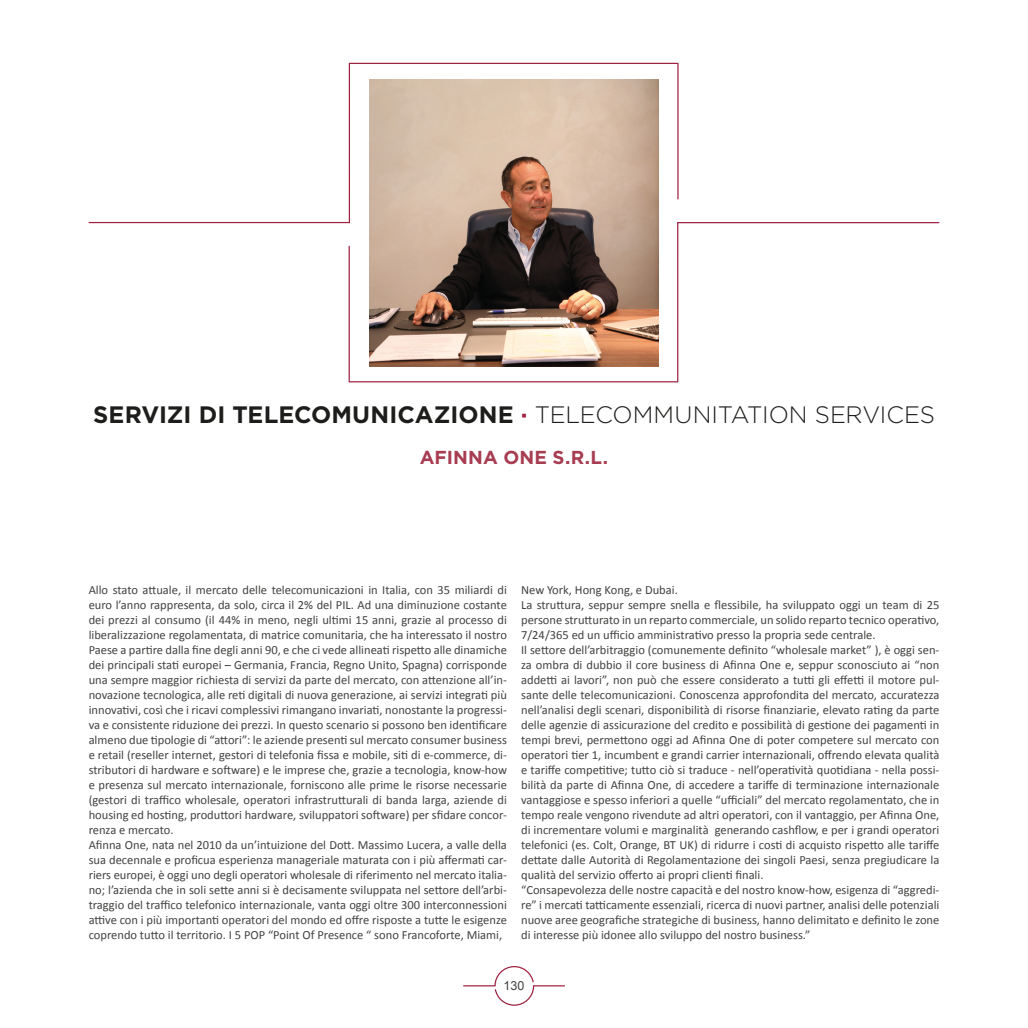
<style>
.page{position:relative;width:1028px;height:1028px;background:#fff}
.page>*{position:absolute;margin:0;border:0;box-sizing:border-box;transform-origin:0 0}
.t1{font:700 23.75px "Gotham";color:#1d1d1b}
.t2{font:700 18.75px "Gotham";letter-spacing:.005em;color:#a83d51}
.t3{font:12.5px/15px "Calibri";color:#424241;text-align:justify}
.t4{font:12.5px "Arial";color:#424241}
.s1{color:#9f2442}
.s2{font-weight:300}
</style>
<div class="page">
<hr style="left:463px;top:985px;width:32px;height:1px;background:#9f2442">
<hr style="left:533px;top:985px;width:32px;height:1px;background:#9f2442">
<svg style="left:494px;top:966px;width:41px;height:40px"></svg>
<hr style="left:89px;top:222px;width:260px;height:1px;background:#9f2442">
<svg style="left:348px;top:62px;width:331px;height:156px"></svg>
<hr style="left:677px;top:222px;width:262px;height:1px;background:#9f2442">
<svg style="left:348px;top:218px;width:331px;height:165px"></svg>
<img style="left:369px;top:80px;width:289px;height:287px">
<p class="t1" style="left:93px;top:399px;width:843px">SERVIZI DI TELECOMUNICAZIONE <span class="s1">·</span> <span class="s2">TELECOMMUNITATION SERVICES</span></p>
<p class="t2" style="left:420px;top:445px;width:190px">AFINNA ONE S.R.L.</p>
<p class="t3" style="left:89px;top:582px;width:420px">Allo stato attuale, il mercato delle telecomunicazioni in Italia, con 35 miliardi di euro l’anno rappresenta, da solo, circa il 2% del PIL. Ad una diminuzione costante dei prezzi al consumo (il 44% in meno, negli ultimi 15 anni, grazie al processo di liberalizzazione regolamentata, di matrice comunitaria, che ha interessato il nostro Paese a partire dalla fine degli anni 90, e che ci vede allineati rispetto alle dinamiche dei principali stati europei – Germania, Francia, Regno Unito, Spagna) corrisponde una sempre maggior richiesta di servizi da parte del mercato, con attenzione all’in&shy;novazione tecnologica, alle reti digitali di nuova generazione, ai servizi integrati più innovativi, così che i ricavi complessivi rimangano invariati, nonostante la progressi&shy;va e consistente riduzione dei prezzi. In questo scenario si possono ben identificare almeno due tipologie di “attori”: le aziende presenti sul mercato consumer business e retail (reseller internet, gestori di telefonia fissa e mobile, siti di e-commerce, di&shy;stributori di hardware e software) e le imprese che, grazie a tecnologia, know-how e presenza sul mercato internazionale, forniscono alle prime le risorse necessarie (gestori di traffico wholesale, operatori infrastrutturali di banda larga, aziende di housing ed hosting, produttori hardware, sviluppatori software) per sfidare concor&shy;renza e mercato.</p>
<p class="t3" style="left:89px;top:837px;width:420px">Afinna One, nata nel 2010 da un’intuizione del Dott. Massimo Lucera, a valle della sua decennale e proficua esperienza manageriale maturata con i più affermati car&shy;riers europei, è oggi uno degli operatori wholesale di riferimento nel mercato italia&shy;no; l’azienda che in soli sette anni si è decisamente sviluppata nel settore dell’arbi&shy;traggio del traffico telefonico internazionale, vanta oggi oltre 300 interconnessioni attive con i più importanti operatori del mondo ed offre risposte a tutte le esigenze coprendo tutto il territorio. I 5 POP “Point Of Presence “ sono Francoforte, Miami,</p>
<p class="t3" style="left:521px;top:582px;width:158px">New York, Hong Kong, e Dubai.</p>
<p class="t3" style="left:521px;top:597px;width:420px">La struttura, seppur sempre snella e flessibile, ha sviluppato oggi un team di 25 persone strutturato in un reparto commerciale, un solido reparto tecnico operativo, 7/24/365 ed un ufficio amministrativo presso la propria sede centrale.</p>
<p class="t3" style="left:521px;top:642px;width:420px">Il settore dell’arbitraggio (comunemente definito “wholesale market” ), è oggi sen&shy;za ombra di dubbio il core business di Afinna One e, seppur sconosciuto ai “non addetti ai lavori”, non può che essere considerato a tutti gli effetti il motore pul&shy;sante delle telecomunicazioni. Conoscenza approfondita del mercato, accuratezza nell’analisi degli scenari, disponibilità di risorse finanziarie, elevato rating da parte delle agenzie di assicurazione del credito e possibilità di gestione dei pagamenti in tempi brevi, permettono oggi ad Afinna One di poter competere sul mercato con operatori tier 1, incumbent e grandi carrier internazionali, offrendo elevata qualità e tariffe competitive; tutto ciò si traduce - nell’operatività quotidiana - nella possi&shy;bilità da parte di Afinna One, di accedere a tariffe di terminazione internazionale vantaggiose e spesso inferiori a quelle “ufficiali” del mercato regolamentato, che in tempo reale vengono rivendute ad altri operatori, con il vantaggio, per Afinna One, di incrementare volumi e marginalità generando cashflow, e per i grandi operatori telefonici (es. Colt, Orange, BT UK) di ridurre i costi di acquisto rispetto alle tariffe dettate dalle Autorità di Regolamentazione dei singoli Paesi, senza pregiudicare la qualità del servizio offerto ai propri clienti finali.</p>
<p class="t3" style="left:521px;top:882px;width:420px">“Consapevolezza delle nostre capacità e del nostro know-how, esigenza di “aggredi&shy;re” i mercati tatticamente essenziali, ricerca di nuovi partner, analisi delle potenziali nuove aree geografiche strategiche di business, hanno delimitato e definito le zone di interesse più idonee allo sviluppo del nostro business.”</p>
<p class="t4" style="left:503px;top:977px;width:22px">130</p>
</div>
